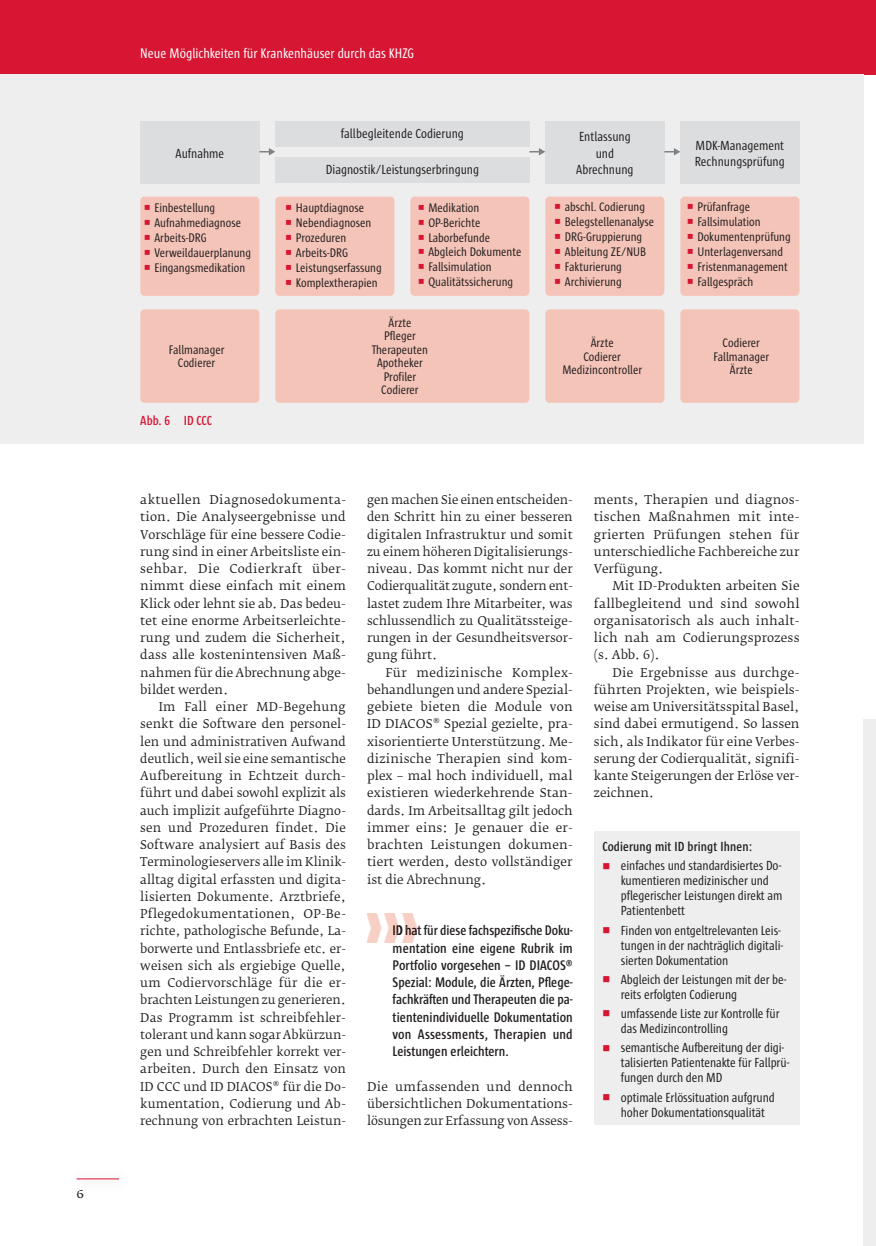
<style>
.page{position:relative;width:876px;height:1246px;background:#fff}
.page>*{position:absolute;margin:0;border:0;box-sizing:border-box;transform-origin:0 0}
.t1{font:43.5px "Zapf Dingbats ITC";color:#f7cfc4}
.t2{font:600 14.25px/17.2px "Sun Cd";color:#231f20;text-align:justify}
.t3{font:14.25px "Sun Cd";color:#fff}
.t4{font:13.5px/15px "Sun Cd";letter-spacing:-.005em;color:#231f20}
.t5{font:600 13.5px "Sun Cd";letter-spacing:.01em;color:#231f20}
.t6{font:600 13.5px "Sun Cd";color:#d71634}
.t7{font:13.5px "Fedra Serif B Pro";color:#231f20}
.t8{font:12.75px/15px "Sun Cd";color:#231f20}
.t9{font:12px/17.2px "Fedra Serif B Pro";color:#231f20;text-align:justify}
.s1{color:#d71634}
</style>
<div class="page">
<div style="left:0;top:0;width:863px;height:74px;background:#d71634"></div>
<div style="left:863px;top:0;width:13px;height:74px;background:#d71634"></div>
<svg style="left:394px;top:925px;width:23px;height:13px"></svg>
<svg style="left:393px;top:942px;width:20px;height:1px"></svg>
<div style="left:594px;top:832px;width:205px;height:293px;background:#eeeeef"></div>
<div style="left:0;top:74px;width:863px;height:370px;background:#eeeeef"></div>
<div style="left:275px;top:309px;width:254px;height:94px;background:#f5c4b8;border-radius:4px"></div>
<div style="left:140px;top:121px;width:119px;height:62px;background:#dcdddf"></div>
<div style="left:545px;top:121px;width:119px;height:62px;background:#dcdddf"></div>
<div style="left:680px;top:121px;width:119px;height:62px;background:#dcdddf"></div>
<div style="left:140px;top:197px;width:119px;height:99px;background:#f5c4b8;border-radius:4px"></div>
<div style="left:545px;top:197px;width:119px;height:99px;background:#f5c4b8;border-radius:4px"></div>
<div style="left:410px;top:197px;width:119px;height:99px;background:#f5c4b8;border-radius:4px"></div>
<div style="left:275px;top:197px;width:119px;height:99px;background:#f5c4b8;border-radius:4px"></div>
<div style="left:680px;top:197px;width:119px;height:99px;background:#f5c4b8;border-radius:4px"></div>
<div style="left:140px;top:309px;width:119px;height:94px;background:#f5c4b8;border-radius:4px"></div>
<div style="left:545px;top:309px;width:119px;height:94px;background:#f5c4b8;border-radius:4px"></div>
<div style="left:680px;top:309px;width:119px;height:94px;background:#f5c4b8;border-radius:4px"></div>
<div style="left:275px;top:121px;width:254px;height:26px;background:#dcdddf"></div>
<div style="left:275px;top:158px;width:254px;height:25px;background:#dcdddf"></div>
<svg style="left:259px;top:148px;width:16px;height:7px"></svg>
<svg style="left:529px;top:148px;width:16px;height:7px"></svg>
<svg style="left:664px;top:148px;width:16px;height:7px"></svg>
<div style="left:863px;top:720px;width:13px;height:526px;background:#eeeeef"></div>
<img style="left:76px;top:1178px;width:44px;height:2px">
<hr style="left:77px;top:1178px;width:42px;height:1px;background:#d71634">
<p class="t7" style="left:77px;top:1186px;width:9px">6</p>
<p class="t3" style="left:140px;top:46px;width:275px">Neue Möglichkeiten für Krankenhäuser durch das KHZG</p>
<p class="t4" style="left:175px;top:146px;width:50px">Aufnahme</p>
<p class="t4" style="left:341px;top:126px;width:125px">fallbegleitende Codierung</p>
<p class="t4" style="left:576px;top:129px;width:59px;line-height:16.2px;text-align:center">Entlassung und<br>Abrechnung</p>
<p class="t4" style="left:695px;top:137px;width:91px;line-height:16.2px">MDK-Management<br>Rechnungsprüfung</p>
<p class="t4" style="left:326px;top:163px;width:155px">Diagnostik/Leistungserbringung</p>
<p class="t8" style="left:154px;top:201px;width:98px">Einbestellung<br>Aufnahmediagnose<br>Arbeits-DRG<br>Verweildauerplanung<br>Eingangsmedikation</p>
<p class="t8" style="left:296px;top:200px;width:87px">Hauptdiagnose<br>Nebendiagnosen<br>Prozeduren<br>Arbeits-DRG<br>Leistungserfassung<br>Komplextherapien</p>
<p class="t8" style="left:428px;top:200px;width:95px">Medikation<br>OP-Berichte<br>Laborbefunde<br>Abgleich Dokumente<br>Fallsimulation<br>Qualitätssicherung</p>
<p class="t8" style="left:565px;top:200px;width:91px">abschl. Codierung<br>Belegstellenanalyse<br>DRG-Gruppierung<br>Ableitung ZE/NUB<br>Fakturierung<br>Archivierung</p>
<p class="t8" style="left:697px;top:200px;width:95px">Prüfanfrage<br>Fallsimulation<br>Dokumentenprüfung<br>Unterlagenversand<br>Fristenmanagement<br>Fallgespräch</p>
<p class="t8" style="left:169px;top:343px;width:57px;line-height:13.5px;text-align:center">Fallmanager<br>Codierer</p>
<p class="t6" style="left:140px;top:413px;width:73px">Abb. 6 ID CCC</p>
<p class="t8" style="left:372px;top:316px;width:58px;line-height:13.5px;text-align:center">Ärzte<br>Pfleger<br>Therapeuten<br>Apotheker<br>Profiler<br>Codierer</p>
<p class="t8" style="left:562px;top:336px;width:81px;line-height:13.5px;text-align:center">Ärzte<br>Codierer<br>Medizincontroller</p>
<p class="t8" style="left:713px;top:336px;width:57px;line-height:13.5px;text-align:center">Codierer<br>Fallmanager<br>Ärzte</p>
<p class="t9" style="left:140px;top:491px;width:207px">aktuellen Diagnosedokumenta&shy;tion. Die Analyseergebnisse und Vorschläge für eine bessere Codie&shy;rung sind in einer Arbeitsliste ein&shy;sehbar. Die Codierkraft über&shy;nimmt diese einfach mit einem Klick oder lehnt sie ab. Das bedeu&shy;tet eine enorme Arbeitserleichte&shy;rung und zudem die Sicherheit, dass alle kostenintensiven Maß&shy;nahmen für die Abrechnung abge&shy;bildet werden.</p>
<p class="t9" style="left:140px;top:698px;width:207px;text-indent:18px">Im Fall einer MD-Begehung senkt die Software den personel&shy;len und administrativen Aufwand deutlich, weil sie eine semantische Aufbereitung in Echtzeit durch&shy;führt und dabei sowohl explizit als auch implizit aufgeführte Diagno&shy;sen und Prozeduren findet. Die Software analysiert auf Basis des Terminologieservers alle im Klinik&shy;alltag digital erfassten und digita&shy;lisierten Dokumente. Arztbriefe, Pflegedokumentationen, OP-Be&shy;richte, pathologische Befunde, La&shy;borwerte und Entlassbriefe etc. er&shy;weisen sich als ergiebige Quelle, um Codiervorschläge für die er&shy;brachten Leistungen zu generieren.<br>Das Programm ist schreibfehler&shy;tolerant und kann sogar Abkürzun&shy;gen und Schreibfehler korrekt ver&shy;arbeiten. Durch den Einsatz von ID CCC und ID DIACOS® für die Do&shy;kumentation, Codierung und Ab&shy;rechnung von erbrachten Leistun-</p>
<p class="t9" style="left:367px;top:491px;width:207px">gen machen Sie einen entscheiden&shy;den Schritt hin zu einer besseren digitalen Infrastruktur und somit zu einem höheren Digitalisierungs&shy;niveau. Das kommt nicht nur der Codierqualität zugute, sondern ent&shy;lastet zudem Ihre Mitarbeiter, was schlussendlich zu Qualitätssteige&shy;rungen in der Gesundheitsversor&shy;gung führt.</p>
<p class="t9" style="left:367px;top:664px;width:207px;text-indent:18px">Für medizinische Komplex&shy;behandlungen und andere Spezial&shy;gebiete bieten die Module von ID DIACOS® Spezial gezielte, pra&shy;xisorientierte Unterstützung. Me&shy;dizinische Therapien sind kom&shy;plex – mal hoch individuell, mal existieren wiederkehrende Stan&shy;dards. Im Arbeitsalltag gilt jedoch immer eins: Je genauer die er&shy;brachten Leistungen dokumen&shy;tiert werden, desto vollständiger ist die Abrechnung.</p>
<h1 class="t1" style="left:365px;top:907px;width:55px">❱❱❱</h1>
<p class="t2" style="left:393px;top:922px;width:182px">ID hat für diese fachspezifische Doku&shy;mentation eine eigene Rubrik im</p>
<p class="t2" style="left:393px;top:956px;width:182px">Portfolio vorgesehen – ID DIACOS® Spezial: Module, die Ärzten, Pflege&shy;fachkräften und Therapeuten die pa&shy;tientenindividuelle Dokumentation von Assessments, Therapien und Leistungen erleichtern.</p>
<p class="t9" style="left:367px;top:1078px;width:207px">Die umfassenden und dennoch übersichtlichen Dokumentations&shy;lösungen zur Erfassung von Assess-</p>
<p class="t9" style="left:594px;top:491px;width:207px">ments, Therapien und diagnos&shy;tischen Maßnahmen mit inte&shy;grierten Prüfungen stehen für unterschiedliche Fachbereiche zur Verfügung.</p>
<p class="t9" style="left:594px;top:577px;width:207px;text-indent:18px">Mit ID-Produkten arbeiten Sie fallbegleitend und sind sowohl organisatorisch als auch inhalt&shy;lich nah am Codierungsprozess (s. Abb. 6).</p>
<p class="t9" style="left:594px;top:664px;width:207px;text-indent:18px">Die Ergebnisse aus durchge&shy;führten Projekten, wie beispiels&shy;weise am Universitätsspital Basel, sind dabei ermutigend. So lassen sich, als Indikator für eine Verbes&shy;serung der Codierqualität, signifi&shy;kante Steigerungen der Erlöse ver&shy;zeichnen.</p>
<p class="t5" style="left:602px;top:839px;width:151px">Codierung mit ID bringt Ihnen:</p>
<p class="t4" style="left:621px;top:858px;width:163px;text-indent:-18px"><span class="s1">■</span> einfaches und standardisiertes Do&shy;kumentieren medizinischer und pflegerischer Leistungen direkt am<br>Patientenbett</p>
<p class="t4" style="left:621px;top:922px;width:164px;text-indent:-18px"><span class="s1">■</span> Finden von entgeltrelevanten Leis&shy;tungen in der nachträglich digitali&shy;sierten Dokumentation</p>
<p class="t4" style="left:621px;top:972px;width:167px;text-indent:-18px"><span class="s1">■</span> Abgleich der Leistungen mit der be&shy;reits erfolgten Codierung</p>
<p class="t4" style="left:621px;top:1006px;width:160px;text-indent:-18px"><span class="s1">■</span> umfassende Liste zur Kontrolle für das Medizincontrolling</p>
<p class="t4" style="left:621px;top:1040px;width:170px;text-indent:-18px"><span class="s1">■</span> semantische Aufbereitung der digi&shy;talisierten Patientenakte für Fallprü&shy;fungen durch den MD</p>
<p class="t4" style="left:621px;top:1089px;width:156px;text-indent:-18px"><span class="s1">■</span> optimale Erlössituation aufgrund hoher Dokumentationsqualität</p>
</div>
